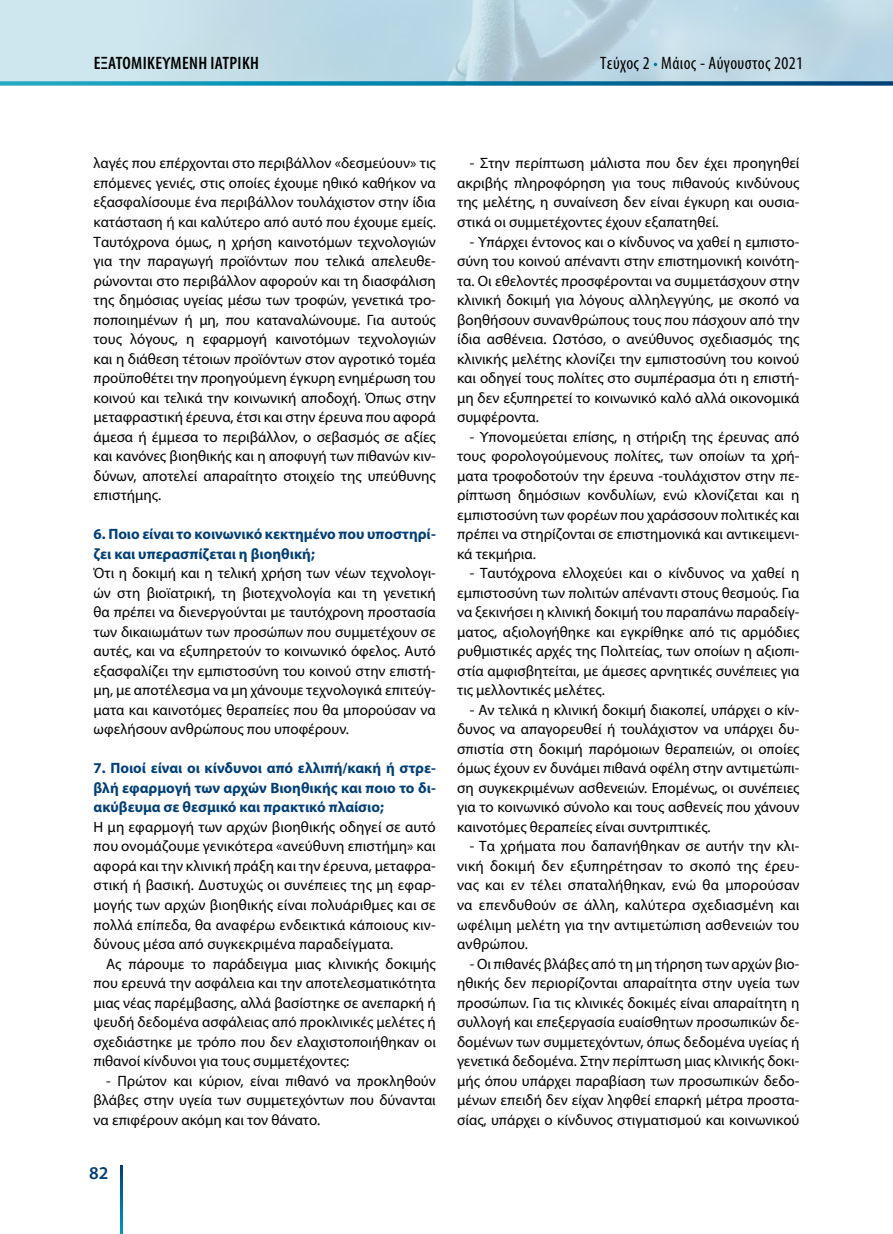
<style>
.page{position:relative;width:893px;height:1234px;background:#fff}
.page>*{position:absolute;margin:0;border:0;box-sizing:border-box;transform-origin:0 0}
.t1{font:condensed 18px "Myriad Pro";letter-spacing:.02em;color:#000}
.t2{font:600 condensed 18px "Myriad Pro";letter-spacing:.02em;color:#000}
.t3{font:600 18px "Myriad Pro";color:#003f75}
.t4{font:15px/19.5px "Myriad Pro";color:#000;text-align:justify}
.t5{font:700 15px/19.5px "Myriad Pro";color:#003f75}
.s1{color:#fff}
</style>
<div class="page">
<svg style="left:0;top:81px;width:893px;height:4px;background:#137fa6"></svg>
<svg style="left:121px;top:1165px;width:2px;height:68px"></svg>
<p class="t2" style="left:94px;top:52px;width:165px">ΕΞΑΤΟΜΙΚΕΥΜΈΝΗ ΙΑΤΡΙΚΉ</p>
<p class="t1" style="left:600px;top:52px;width:204px">Τεύχος 2 <span class="s1">•</span> Μάιος - Αύγουστος 2021</p>
<p class="t4" style="left:94px;top:153px;width:344px">λαγές που επέρχονται στο περιβάλλον «δεσμεύουν» τις επόμενες γενιές, στις οποίες έχουμε ηθικό καθήκον να εξασφαλίσουμε ένα περιβάλλον τουλάχιστον στην ίδια κατάσταση ή και καλύτερο από αυτό που έχουμε εμείς.<br>Ταυτόχρονα όμως, η χρήση καινοτόμων τεχνολογιών για την παραγωγή προϊόντων που τελικά απελευθε&shy;ρώνονται στο περιβάλλον αφορούν και τη διασφάλιση της δημόσιας υγείας μέσω των τροφών, γενετικά τρο&shy;ποποιημένων ή μη, που καταναλώνουμε. Για αυτούς τους λόγους, η εφαρμογή καινοτόμων τεχνολογιών και η διάθεση τέτοιων προϊόντων στον αγροτικό τομέα προϋποθέτει την προηγούμενη έγκυρη ενημέρωση του κοινού και τελικά την κοινωνική αποδοχή. Όπως στην μεταφραστική έρευνα, έτσι και στην έρευνα που αφορά άμεσα ή έμμεσα το περιβάλλον, ο σεβασμός σε αξίες και κανόνες βιοηθικής και η αποφυγή των πιθανών κιν&shy;δύνων, αποτελεί απαραίτητο στοιχείο της υπεύθυνης επιστήμης.</p>
<p class="t5" style="left:94px;top:524px;width:344px">6. Ποιο είναι το κοινωνικό κεκτημένο που υποστηρί&shy;ζει και υπερασπίζεται η βιοηθική;</p>
<p class="t4" style="left:94px;top:563px;width:344px">Ότι η δοκιμή και η τελική χρήση των νέων τεχνολογι&shy;ών στη βιοϊατρική, τη βιοτεχνολογία και τη γενετική θα πρέπει να διενεργούνται με ταυτόχρονη προστασία των δικαιωμάτων των προσώπων που συμμετέχουν σε αυτές, και να εξυπηρετούν το κοινωνικό όφελος. Αυτό εξασφαλίζει την εμπιστοσύνη του κοινού στην επιστή&shy;μη, με αποτέλεσμα να μη χάνουμε τεχνολογικά επιτεύγ&shy;ματα και καινοτόμες θεραπείες που θα μπορούσαν να ωφελήσουν ανθρώπους που υποφέρουν.</p>
<p class="t5" style="left:94px;top:758px;width:344px;text-align:justify">7. Ποιοί είναι οι κίνδυνοι από ελλιπή/κακή ή στρε&shy;βλή εφαρμογή των αρχών Βιοηθικής και ποιο το δι&shy;ακύβευμα σε θεσμικό και πρακτικό πλαίσιο;</p>
<p class="t4" style="left:94px;top:816px;width:344px">Η μη εφαρμογή των αρχών βιοηθικής οδηγεί σε αυτό που ονομάζουμε γενικότερα «ανεύθυνη επιστήμη» και αφορά και την κλινική πράξη και την έρευνα, μεταφρα&shy;στική ή βασική. Δυστυχώς οι συνέπειες της μη εφαρ&shy;μογής των αρχών βιοηθικής είναι πολυάριθμες και σε πολλά επίπεδα, θα αναφέρω ενδεικτικά κάποιους κιν&shy;δύνους μέσα από συγκεκριμένα παραδείγματα.</p>
<p class="t4" style="left:94px;top:953px;width:344px;text-indent:13px">Ας πάρουμε το παράδειγμα μιας κλινικής δοκιμής που ερευνά την ασφάλεια και την αποτελεσματικότητα μιας νέας παρέμβασης, αλλά βασίστηκε σε ανεπαρκή ή ψευδή δεδομένα ασφάλειας από προκλινικές μελέτες ή σχεδιάστηκε με τρόπο που δεν ελαχιστοποιήθηκαν οι πιθανοί κίνδυνοι για τους συμμετέχοντες:</p>
<p class="t4" style="left:94px;top:1070px;width:344px;text-indent:13px">- Πρώτον και κύριον, είναι πιθανό να προκληθούν βλάβες στην υγεία των συμμετεχόντων που δύνανται να επιφέρουν ακόμη και τον θάνατο.</p>
<p class="t3" style="left:89px;top:1161px;width:21px">82</p>
<p class="t4" style="left:457px;top:153px;width:344px;text-indent:13px">- Στην περίπτωση μάλιστα που δεν έχει προηγηθεί ακριβής πληροφόρηση για τους πιθανούς κινδύνους της μελέτης, η συναίνεση δεν είναι έγκυρη και ουσια&shy;στικά οι συμμετέχοντες έχουν εξαπατηθεί.</p>
<p class="t4" style="left:457px;top:231px;width:344px;text-indent:13px">- Υπάρχει έντονος και ο κίνδυνος να χαθεί η εμπιστο&shy;σύνη του κοινού απέναντι στην επιστημονική κοινότη&shy;τα. Οι εθελοντές προσφέρονται να συμμετάσχουν στην κλινική δοκιμή για λόγους αλληλεγγύης, με σκοπό να βοηθήσουν συνανθρώπους τους που πάσχουν από την ίδια ασθένεια. Ωστόσο, ο ανεύθυνος σχεδιασμός της κλινικής μελέτης κλονίζει την εμπιστοσύνη του κοινού και οδηγεί τους πολίτες στο συμπέρασμα ότι η επιστή&shy;μη δεν εξυπηρετεί το κοινωνικό καλό αλλά οικονομικά συμφέροντα.</p>
<p class="t4" style="left:457px;top:426px;width:344px;text-indent:13px">- Υπονομεύεται επίσης, η στήριξη της έρευνας από τους φορολογούμενους πολίτες, των οποίων τα χρή&shy;ματα τροφοδοτούν την έρευνα -τουλάχιστον στην πε&shy;ρίπτωση δημόσιων κονδυλίων, ενώ κλονίζεται και η εμπιστοσύνη των φορέων που χαράσσουν πολιτικές και πρέπει να στηρίζονται σε επιστημονικά και αντικειμενι&shy;κά τεκμήρια.</p>
<p class="t4" style="left:457px;top:563px;width:344px;text-indent:13px">- Ταυτόχρονα ελλοχεύει και ο κίνδυνος να χαθεί η εμπιστοσύνη των πολιτών απέναντι στους θεσμούς. Για να ξεκινήσει η κλινική δοκιμή του παραπάνω παραδείγ&shy;ματος, αξιολογήθηκε και εγκρίθηκε από τις αρμόδιες ρυθμιστικές αρχές της Πολιτείας, των οποίων η αξιοπι&shy;στία αμφισβητείται, με άμεσες αρνητικές συνέπειες για τις μελλοντικές μελέτες.</p>
<p class="t4" style="left:457px;top:699px;width:344px;text-indent:13px">- Αν τελικά η κλινική δοκιμή διακοπεί, υπάρχει ο κίν&shy;δυνος να απαγορευθεί ή τουλάχιστον να υπάρχει δυ&shy;σπιστία στη δοκιμή παρόμοιων θεραπειών, οι οποίες όμως έχουν εν δυνάμει πιθανά οφέλη στην αντιμετώπι&shy;ση συγκεκριμένων ασθενειών. Επομένως, οι συνέπειες για το κοινωνικό σύνολο και τους ασθενείς που χάνουν καινοτόμες θεραπείες είναι συντριπτικές.</p>
<p class="t4" style="left:457px;top:836px;width:344px;text-indent:13px">- Τα χρήματα που δαπανήθηκαν σε αυτήν την κλι&shy;νική δοκιμή δεν εξυπηρέτησαν το σκοπό της έρευ&shy;νας και εν τέλει σπαταλήθηκαν, ενώ θα μπορούσαν να επενδυθούν σε άλλη, καλύτερα σχεδιασμένη και ωφέλιμη μελέτη για την αντιμετώπιση ασθενειών του ανθρώπου.</p>
<p class="t4" style="left:457px;top:953px;width:344px;text-indent:13px">- Οι πιθανές βλάβες από τη μη τήρηση των αρχών βιο&shy;ηθικής δεν περιορίζονται απαραίτητα στην υγεία των προσώπων. Για τις κλινικές δοκιμές είναι απαραίτητη η συλλογή και επεξεργασία ευαίσθητων προσωπικών δε&shy;δομένων των συμμετεχόντων, όπως δεδομένα υγείας ή γενετικά δεδομένα. Στην περίπτωση μιας κλινικής δοκι&shy;μής όπου υπάρχει παραβίαση των προσωπικών δεδο&shy;μένων επειδή δεν είχαν ληφθεί επαρκή μέτρα προστα&shy;σίας, υπάρχει ο κίνδυνος στιγματισμού και κοινωνικού</p>
</div>
